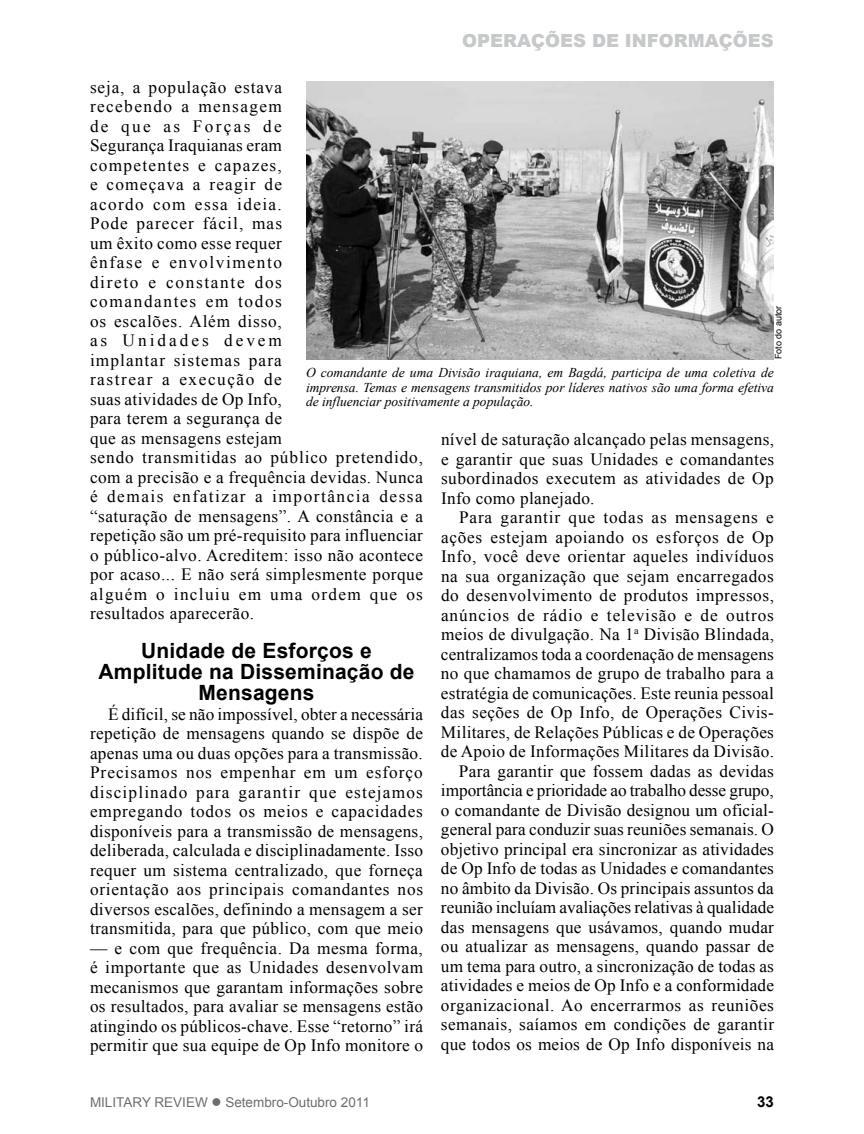
<style>
.page{position:relative;width:864px;height:1134px;background:#fff}
.page>*{position:absolute;margin:0;border:0;box-sizing:border-box;transform-origin:0 0}
.t1{font:700 21px/21px "Arial";letter-spacing:.01em;color:#000;text-align:center}
.t2{font:900 18px "Arial";color:#c6c8ca}
.t3{font:17.25px/19.5px "Times New Roman";letter-spacing:.02em;color:#000;text-align:justify}
.t4{font:17.25px/19.5px "Times New Roman";letter-spacing:.05em;color:#000}
.t5{font:700 15px "Arial";color:#000}
.t6{font:italic 13.5px/14.2px "Times New Roman";color:#000;text-align:justify}
.t7{font:13.5px "Arial";color:#6d6e71}
.t8{font:9px "Arial";color:#000}
</style>
<div class="page">
<img style="left:306px;top:81px;width:468px;height:278px">
<p class="t2" style="left:462px;top:27px;width:313px">OPERAÇÕES DE INFORMAÇÕES</p>
<p class="t4" style="left:90px;top:77px;width:335px">seja, a população estava<br>recebendo a mensagem<br>de que as Forças de<br>Segurança Iraquianas eram<br>competentes e capazes,<br>e começava a reagir de<br>acordo com essa ideia.<br>Pode parecer fácil, mas<br>um êxito como esse requer<br>ênfase e envolvimento<br>direto e constante dos<br>comandantes em todos<br>os escalões. Além disso,<br>as Unidades devem<br>implantar sistemas para<br>rastrear a execução de<br>suas atividades de Op Info,<br>para terem a segurança de<br>que as mensagens estejam<br>sendo transmitidas ao público pretendido, com a precisão e a frequência devidas. Nunca é demais enfatizar a importância dessa “saturação de mensagens”. A constância e a repetição são um pré-requisito para influenciar o público-alvo. Acreditem: isso não acontece por acaso... E não será simplesmente porque alguém o incluiu em uma ordem que os resultados aparecerão.</p>
<p class="t1" style="left:98px;top:641px;width:318px">Unidade de Esforços e<br>Amplitude na Disseminação de<br>Mensagens</p>
<p class="t3" style="left:90px;top:704px;width:335px;text-indent:18px">É difícil, se não impossível, obter a necessária repetição de mensagens quando se dispõe de apenas uma ou duas opções para a transmissão.<br>Precisamos nos empenhar em um esforço disciplinado para garantir que estejamos empregando todos os meios e capacidades disponíveis para a transmissão de mensagens, deliberada, calculada e disciplinadamente. Isso requer um sistema centralizado, que forneça orientação aos principais comandantes nos diversos escalões, definindo a mensagem a ser transmitida, para que público, com que meio</p>
<p class="t3" style="left:90px;top:938px;width:335px">— e com que frequência. Da mesma forma, é importante que as Unidades desenvolvam mecanismos que garantam informações sobre os resultados, para avaliar se mensagens estão atingindo os públicos-chave. Esse “retorno” irá permitir que sua equipe de Op Info monitore o</p>
<p class="t8" style="left:773px;top:359px;width:55px;rotate:-90deg">Foto do autor</p>
<p class="t6" style="left:306px;top:366px;width:470px">O comandante de uma Divisão iraquiana, em Bagdá, participa de uma coletiva de imprensa. Temas e mensagens transmitidos por líderes nativos são uma forma efetiva de influenciar positivamente a população.</p>
<p class="t3" style="left:441px;top:430px;width:335px">nível de saturação alcançado pelas mensagens, e garantir que suas Unidades e comandantes subordinados executem as atividades de Op Info como planejado.</p>
<p class="t3" style="left:441px;top:508px;width:335px;text-align:right">Para garantir que todas as mensagens e ações estejam apoiando os esforços de Op Info, você deve orientar aqueles indivíduos na sua organização que sejam encarregados do desenvolvimento de produtos impressos, anúncios de rádio e televisão e de outros meios de divulgação. Na 1<sup>a</sup> Divisão Blindada, centralizamos toda a coordenação de mensagens no que chamamos de grupo de trabalho para a estratégia de comunicações. Este reunia pessoal das seções de Op Info, de Operações Civis-Militares, de Relações Públicas e de Operações de Apoio de Informações Militares da Divisão.<br>Para garantir que fossem dadas as devidas importância e prioridade ao trabalho desse grupo, o comandante de Divisão designou um oficial&shy;general para conduzir suas reuniões semanais. O objetivo principal era sincronizar as atividades de Op Info de todas as Unidades e comandantes no âmbito da Divisão. Os principais assuntos da reunião incluíam avaliações relativas à qualidade das mensagens que usávamos, quando mudar ou atualizar as mensagens, quando passar de um tema para outro, a sincronização de todas as atividades e meios de Op Info e a conformidade organizacional. Ao encerrarmos as reuniões semanais, saíamos em condições de garantir que todos os meios de Op Info disponíveis na</p>
<p class="t7" style="left:90px;top:1093px;width:281px">MILITARY REVIEW ● Setembro-Outubro 2011</p>
<p class="t5" style="left:757px;top:1092px;width:18px">33</p>
</div>
